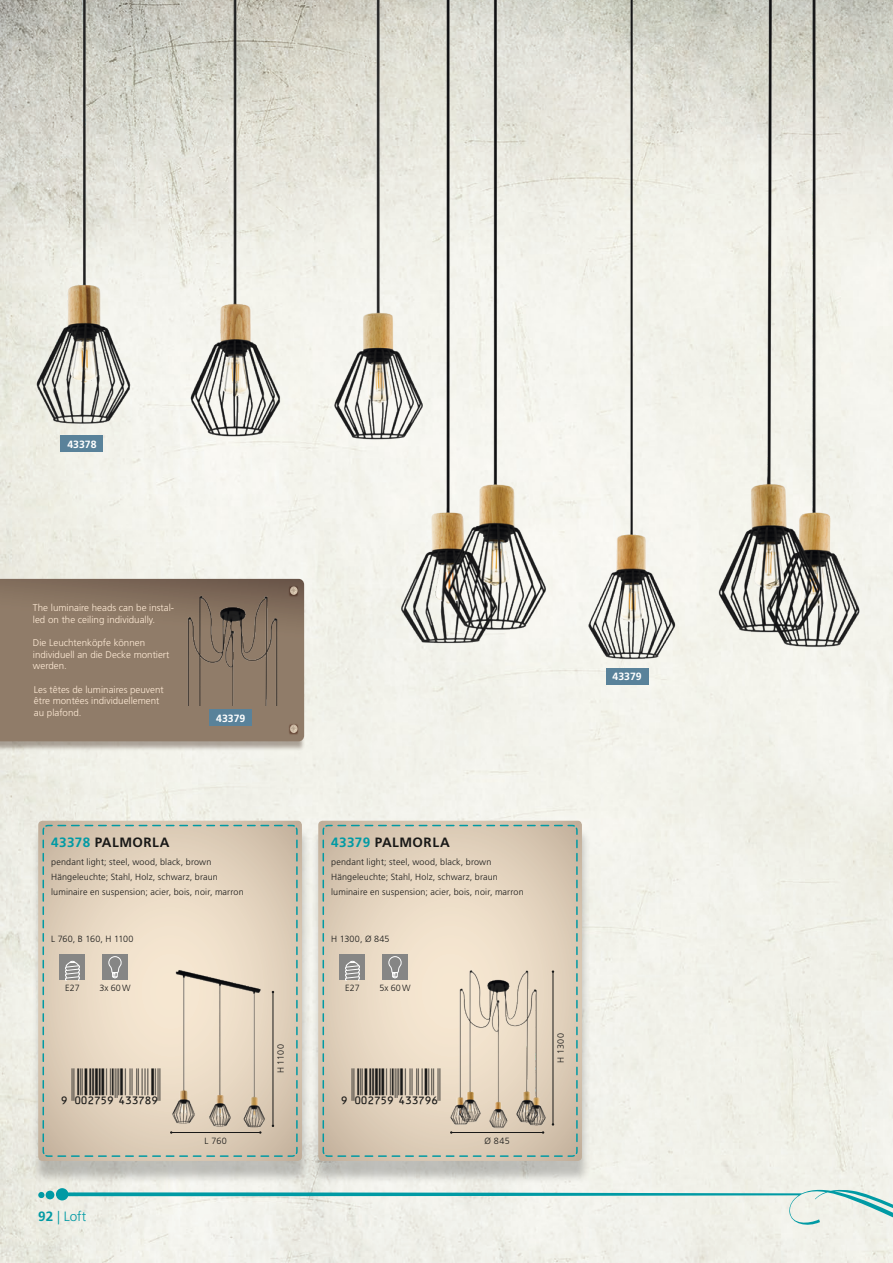
<style>
.page{position:relative;width:893px;height:1263px;background:#fff}
.page>*{position:absolute;margin:0;border:0;box-sizing:border-box;transform-origin:0 0}
.t1{font:36px "Ean Bwr P36 Tt";color:#191918}
.t2{font:700 13.5px "Frutiger";letter-spacing:.035em;color:#191918}
.t3{font:300 13.5px "Frutiger";color:#009aa4}
.t4{font:700 10.5px "Frutiger";color:#fff}
.t5{font:300 9.75px/11.7px "Frutiger";color:#ffebd6}
.t6{font:300 9px/15px "Frutiger";letter-spacing:.015em;color:#191918}
.t7{font:300 9px "Frutiger";letter-spacing:-.015em;color:#191918}
.s1{color:#009aa4}
.s2{font-weight:700}
</style>
<div class="page">
<div style="left:0;top:505px;width:893px;height:758px;background:#f1f1e9"></div>
<img style="left:0;top:0;width:349px;height:505px">
<img style="left:349px;top:0;width:544px;height:710px">
<div style="left:46px;top:1190px;width:8px;height:9px;background:#009aa4;border-radius:50%"></div>
<div style="left:38px;top:1192px;width:7px;height:6px;background:#009aa4;border-radius:50%"></div>
<svg style="left:56px;top:1188px;width:837px;height:40px;background:#dbe8e3"></svg>
<div style="left:31px;top:827px;width:280px;height:357px;background:#191918;opacity:.25"></div>
<svg style="left:38px;top:821px;width:264px;height:340px;background:#d1c0ab"></svg>
<svg style="left:42px;top:824px;width:256px;height:333px;background:#dbceb9"></svg>
<div style="left:60px;top:954px;width:25px;height:26px;background:#868685"></div>
<svg style="left:65px;top:961px;width:15px;height:19px"></svg>
<div style="left:102px;top:954px;width:26px;height:26px;background:#868685"></div>
<svg style="left:108px;top:956px;width:14px;height:22px"></svg>
<div style="left:311px;top:827px;width:280px;height:357px;background:#191918;opacity:.25"></div>
<svg style="left:318px;top:821px;width:264px;height:340px;background:#d1c0ab"></svg>
<svg style="left:322px;top:824px;width:256px;height:333px;background:#dbcdb9"></svg>
<div style="left:340px;top:954px;width:25px;height:26px;background:#868685"></div>
<svg style="left:345px;top:961px;width:15px;height:19px"></svg>
<div style="left:382px;top:954px;width:26px;height:26px;background:#868685"></div>
<svg style="left:388px;top:956px;width:14px;height:22px"></svg>
<hr style="left:171px;top:1132px;width:89px;height:1px;background:#191918">
<img style="left:125px;top:955px;width:144px;height:174px">
<hr style="left:273px;top:992px;width:1px;height:134px;background:#191918">
<hr style="left:451px;top:1132px;width:92px;height:1px;background:#191918">
<img style="left:403px;top:954px;width:148px;height:177px">
<hr style="left:553px;top:972px;width:1px;height:152px;background:#191918">
<img style="left:0;top:560px;width:318px;height:204px">
<svg style="left:0;top:579px;width:304px;height:162px;background:#8e7a67"></svg>
<img style="left:256px;top:560px;width:62px;height:72px">
<svg style="left:294px;top:586px;width:4px;height:9px"></svg>
<img style="left:256px;top:688px;width:62px;height:76px">
<svg style="left:290px;top:724px;width:8px;height:9px"></svg>
<div style="left:210px;top:710px;width:42px;height:16px;background:#59829a"></div>
<img style="left:122px;top:577px;width:172px;height:128px">
<div style="left:61px;top:436px;width:42px;height:16px;background:#59829a"></div>
<div style="left:606px;top:668px;width:42px;height:17px;background:#59829a"></div>
<p class="t4" style="left:67px;top:438px;width:31px">43378</p>
<p class="t5" style="left:33px;top:602px;width:143px">The luminaire heads can be instal&shy;led on the ceiling individually.</p>
<p class="t5" style="left:33px;top:637px;width:138px">Die Leuchtenköpfe können individuell an die Decke montiert werden.</p>
<p class="t5" style="left:34px;top:683px;width:131px">Les têtes de luminaires peuvent être montées individuellement au plafond.</p>
<p class="t4" style="left:216px;top:712px;width:31px">43379</p>
<h2 class="t2" style="left:51px;top:834px;width:120px"><span class="s1">43378</span> PALMORLA</h2>
<p class="t6" style="left:51px;top:854px;width:194px">pendant light; steel, wood, black, brown<br>Hängeleuchte; Stahl, Holz, schwarz, braun luminaire en suspension; acier, bois, noir, marron</p>
<p class="t7" style="left:51px;top:934px;width:84px">L 760, B 160, H 1100</p>
<p class="t6" style="left:65px;top:980px;width:16px">E27</p>
<p class="t6" style="left:99px;top:980px;width:33px">3x 60W</p>
<h1 class="t1" style="left:51px;top:1068px;width:111px">,!0AC7F9-eddhij!</h1>
<h2 class="t3" style="left:38px;top:1209px;width:50px"><span class="s2">92</span> | Loft</h2>
<p class="t6" style="left:205px;top:1133px;width:24px">L 760</p>
<p class="t6" style="left:273px;top:1073px;width:30px;rotate:-90deg">H 1100</p>
<h2 class="t2" style="left:331px;top:834px;width:120px"><span class="s1">43379</span> PALMORLA</h2>
<p class="t6" style="left:331px;top:854px;width:194px">pendant light; steel, wood, black, brown<br>Hängeleuchte; Stahl, Holz, schwarz, braun luminaire en suspension; acier, bois, noir, marron</p>
<p class="t6" style="left:331px;top:932px;width:60px">H 1300, Ø 845</p>
<p class="t6" style="left:345px;top:980px;width:16px">E27</p>
<p class="t6" style="left:379px;top:980px;width:33px">5x 60W</p>
<h1 class="t1" style="left:331px;top:1068px;width:111px">,!0AC7F9-eddhjg!</h1>
<p class="t6" style="left:485px;top:1133px;width:27px">Ø 845</p>
<p class="t6" style="left:553px;top:1063px;width:31px;rotate:-90deg">H 1300</p>
<p class="t4" style="left:613px;top:671px;width:31px">43379</p>
</div>
